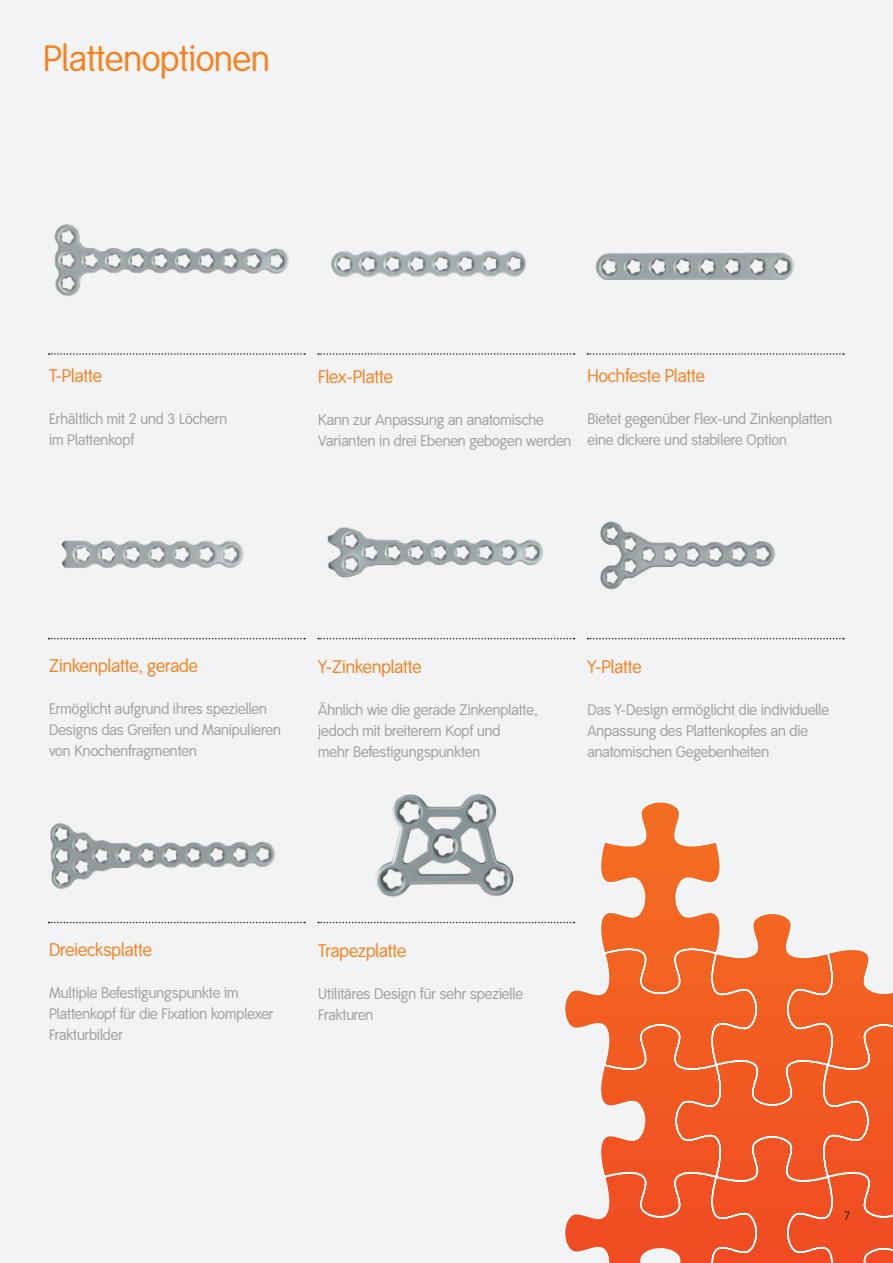
<style>
.page{position:relative;width:893px;height:1263px;background:#f2f3f4}
.page>*{position:absolute;margin:0;border:0;box-sizing:border-box;transform-origin:0 0}
.Brochure{font:36px "Smith&Nephew";color:#f58220}
.Brochure-2{font:18px "Smith&Nephew";color:#f58220}
.Brochure-3{font:15px/21px "Smith&Nephew";color:#9d9fa2}
.t1{font:12px "Smith&Nephew";color:#231f20}
</style>
<div class="page">
<svg style="left:560px;top:801px;width:333px;height:462px"></svg>
<img style="left:54px;top:224px;width:235px;height:72px">
<img style="left:331px;top:250px;width:196px;height:28px">
<img style="left:595px;top:252px;width:199px;height:28px">
<img style="left:61px;top:540px;width:183px;height:28px">
<img style="left:600px;top:521px;width:175px;height:69px">
<img style="left:327px;top:527px;width:217px;height:51px">
<img style="left:50px;top:823px;width:225px;height:66px">
<img style="left:375px;top:794px;width:139px;height:103px">
<svg style="left:49px;top:353px;width:256px;height:2px"></svg>
<svg style="left:49px;top:638px;width:256px;height:1px"></svg>
<svg style="left:49px;top:922px;width:256px;height:1px"></svg>
<svg style="left:318px;top:353px;width:256px;height:2px"></svg>
<svg style="left:318px;top:638px;width:256px;height:1px"></svg>
<svg style="left:318px;top:922px;width:256px;height:1px"></svg>
<svg style="left:587px;top:353px;width:257px;height:2px"></svg>
<svg style="left:587px;top:638px;width:257px;height:1px"></svg>
<p class="Brochure" style="left:43px;top:38px;width:228px">Plattenoptionen</p>
<p class="Brochure-2" style="left:49px;top:366px;width:54px">T-Platte</p>
<p class="Brochure-3" style="left:49px;top:409px;width:180px">Erhältlich mit 2 und 3 Löchern im Plattenkopf</p>
<p class="Brochure-2" style="left:318px;top:366px;width:76px">Flex-Platte</p>
<p class="Brochure-3" style="left:318px;top:409px;width:255px">Kann zur Anpassung an anatomische<br>Varianten in drei Ebenen gebogen werden</p>
<p class="Brochure-2" style="left:587px;top:366px;width:119px">Hochfeste Platte</p>
<p class="Brochure-3" style="left:587px;top:409px;width:246px">Bietet gegenüber Flex-und Zinkenplatten eine dickere und stabilere Option</p>
<p class="Brochure-2" style="left:49px;top:656px;width:150px">Zinkenplatte, gerade</p>
<p class="Brochure-3" style="left:49px;top:699px;width:233px">Ermöglicht aufgrund ihres speziellen<br>Designs das Greifen und Manipulieren von Knochenfragmenten</p>
<p class="Brochure-2" style="left:318px;top:656px;width:105px">Y-Zinkenplatte</p>
<p class="Brochure-3" style="left:318px;top:699px;width:221px">Ähnlich wie die gerade Zinkenplatte, jedoch mit breiterem Kopf und</p>
<p class="Brochure-3" style="left:318px;top:741px;width:164px">mehr Befestigungspunkten</p>
<p class="Brochure-2" style="left:587px;top:656px;width:55px">Y-Platte</p>
<p class="Brochure-3" style="left:587px;top:699px;width:243px">Das Y-Design ermöglicht die individuelle<br>Anpassung des Plattenkopfes an die anatomischen Gegebenheiten</p>
<p class="Brochure-2" style="left:49px;top:939px;width:104px">Dreiecksplatte</p>
<p class="Brochure-3" style="left:49px;top:982px;width:226px">Multiple Befestigungspunkte im<br>Plattenkopf für die Fixation komplexer<br>Frakturbilder</p>
<p class="Brochure-2" style="left:318px;top:940px;width:90px">Trapezplatte</p>
<p class="Brochure-3" style="left:318px;top:983px;width:206px">Utilitäres Design für sehr spezielle<br>Frakturen</p>
<p class="t1" style="left:844px;top:1209px;width:7px">7</p>
</div>
